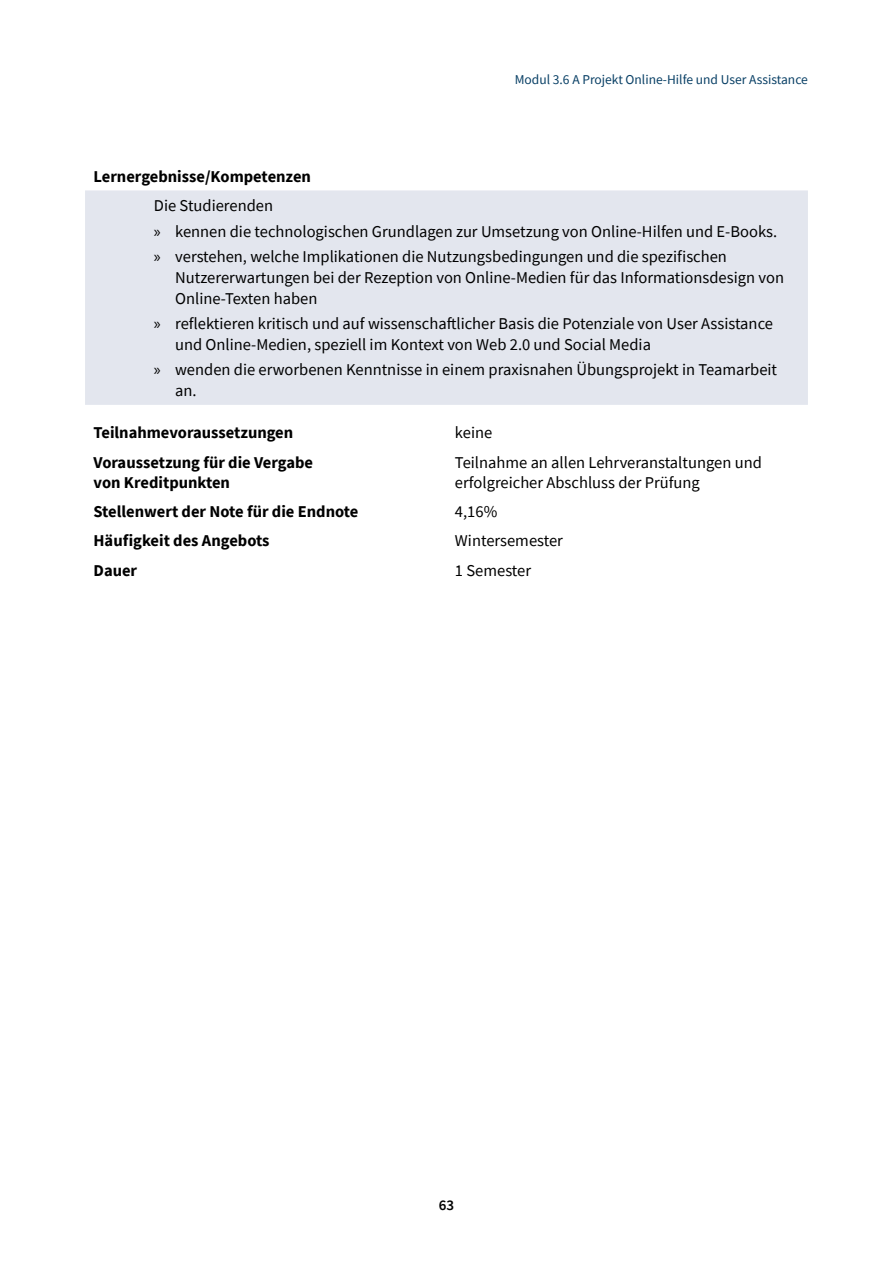
<style>
.page{position:relative;width:893px;height:1263px;background:#fff}
.page>*{position:absolute;margin:0;border:0;box-sizing:border-box;transform-origin:0 0}
.t1{font:16.5px/21px "Source Sans Pro";color:#000}
.t2{font:700 16.5px/19.8px "Source Sans Pro";color:#000}
.t3{font:600 15px "Source Sans Pro";color:#000}
.t4{font:13.5px "Source Sans Pro";color:#083f65}
.s1{font-family:"Myriad Pro"}
</style>
<div class="page">
<div style="left:85px;top:190px;width:723px;height:215px;background:#e3e6ee"></div>
<p class="t4" style="left:515px;top:71px;width:295px">Modul 3.6 A Projekt Online-Hilfe und User Assistance</p>
<p class="t2" style="left:94px;top:166px;width:219px">Lernergebnisse/Kompetenzen</p>
<p class="t1" style="left:154px;top:193px;width:625px;line-height:25.2px">Die Studierenden<br><span class="s1">»</span> kennen die technologischen Grundlagen zur Umsetzung von Online-Hilfen und E-Books. <span class="s1">»</span> verstehen, welche Implikationen die Nutzungsbedingungen und die spezifischen</p>
<p class="t1" style="left:175px;top:267px;width:610px">Nutzererwartungen bei der Rezeption von Online-Medien für das Informationsdesign von<br>Online-Texten haben</p>
<p class="t1" style="left:175px;top:313px;width:599px;text-indent:-21px"><span class="s1">»</span> reflektieren kritisch und auf wissenschaftlicher Basis die Potenziale von User Assistance und Online-Medien, speziell im Kontext von Web 2.0 und Social Media</p>
<p class="t1" style="left:175px;top:359px;width:603px;text-indent:-21px"><span class="s1">»</span> wenden die erworbenen Kenntnisse in einem praxisnahen Übungsprojekt in Teamarbeit an.</p>
<p class="t2" style="left:94px;top:423px;width:201px">Teilnahmevoraussetzungen</p>
<p class="t1" style="left:455px;top:422px;width:39px">keine</p>
<p class="t2" style="left:94px;top:452px;width:221px">Voraussetzung für die Vergabe von Kreditpunkten</p>
<p class="t1" style="left:455px;top:452px;width:308px;line-height:19.8px">Teilnahme an allen Lehrveranstaltungen und erfolgreicher Abschluss der Prüfung</p>
<p class="t2" style="left:94px;top:501px;width:266px">Stellenwert der Note für die Endnote</p>
<p class="t1" style="left:455px;top:501px;width:44px">4,16%</p>
<p class="t2" style="left:94px;top:531px;width:177px">Häufigkeit des Angebots</p>
<p class="t1" style="left:455px;top:530px;width:110px">Wintersemester</p>
<p class="t2" style="left:94px;top:560px;width:45px">Dauer</p>
<p class="t1" style="left:455px;top:560px;width:78px">1 Semester</p>
<p class="t3" style="left:439px;top:1195px;width:17px">63</p>
</div>
